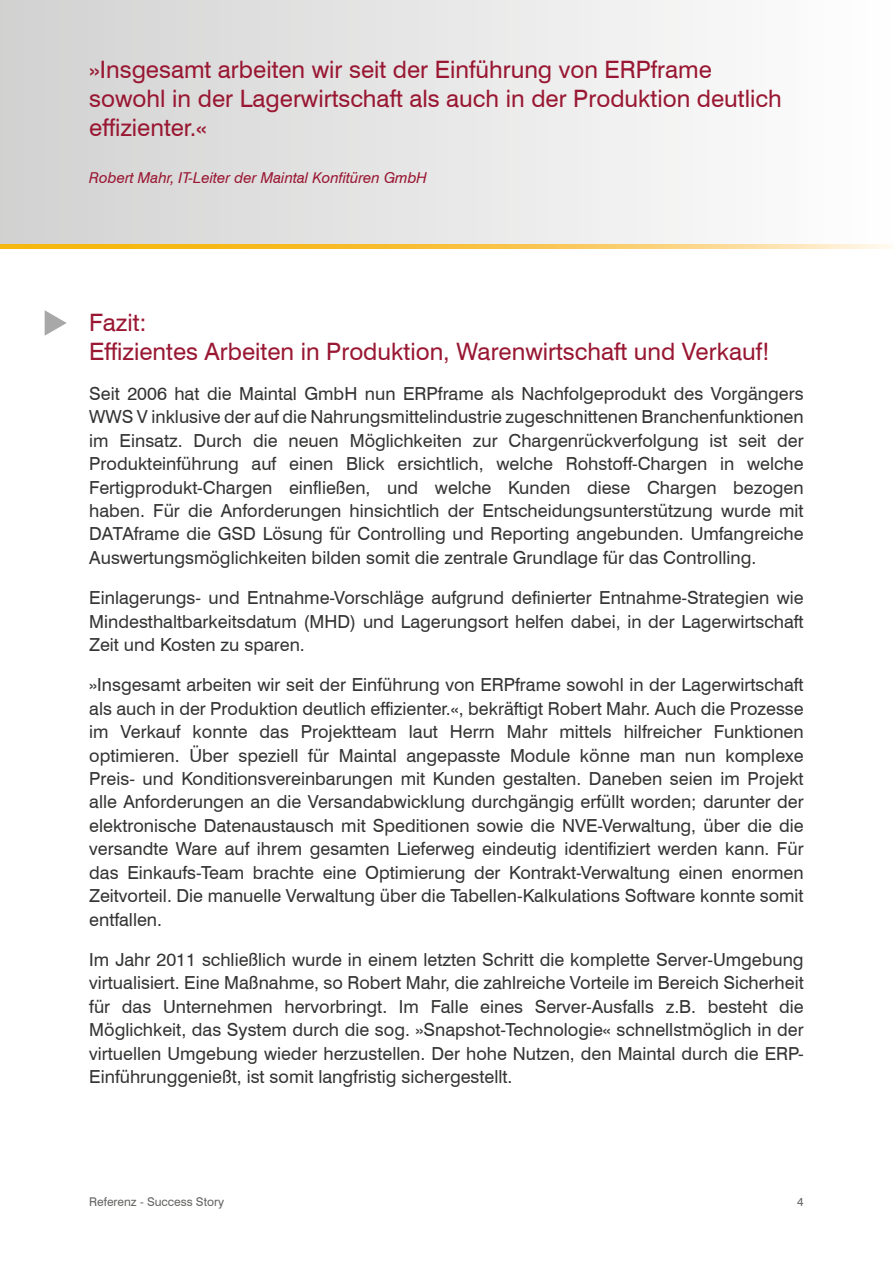
<style>
.page{position:relative;width:893px;height:1263px;background:#fff}
.page>*{position:absolute;margin:0;border:0;box-sizing:border-box;transform-origin:0 0}
.t1{font:24px/28.8px "Swiss 721 BT";color:#991732}
.t2{font:18px/23.4px "Swiss 721 BT";color:#343433;text-align:justify}
.t3{font:italic 15px "Swiss 721 BT";color:#991732}
.t4{font:12px "Swiss 721 BT";color:#646463}
</style>
<div class="page">
<div style="left:0;top:0;width:893px;height:249px;background:linear-gradient(to right,#d2d1d1,#fff)"></div>
<svg style="left:0;top:244px;width:893px;height:5px;background:#f8c852"></svg>
<svg style="left:45px;top:310px;width:22px;height:26px"></svg>
<p class="t1" style="left:89px;top:55px;width:694px">»Insgesamt arbeiten wir seit der Einführung von ERPframe sowohl in der Lagerwirtschaft als auch in der Produktion deutlich effizienter.«</p>
<p class="t3" style="left:89px;top:168px;width:339px">Robert Mahr, IT-Leiter der Maintal Konfitüren GmbH</p>
<p class="t1" style="left:89px;top:308px;width:682px">Fazit:<br>Effizientes Arbeiten in Produktion, Warenwirtschaft und Verkauf!</p>
<p class="t2" style="left:89px;top:382px;width:716px">Seit 2006 hat die Maintal GmbH nun ERPframe als Nachfolgeprodukt des Vorgängers WWS V inklusive der auf die Nahrungsmittelindustrie zugeschnittenen Branchenfunktionen im Einsatz. Durch die neuen Möglichkeiten zur Chargenrückverfolgung ist seit der Produkteinführung auf einen Blick ersichtlich, welche Rohstoff-Chargen in welche Fertigprodukt-Chargen einfließen, und welche Kunden diese Chargen bezogen haben. Für die Anforderungen hinsichtlich der Entscheidungsunterstützung wurde mit DATAframe die GSD Lösung für Controlling und Reporting angebunden. Umfangreiche Auswertungsmöglichkeiten bilden somit die zentrale Grundlage für das Controlling.</p>
<p class="t2" style="left:89px;top:586px;width:716px">Einlagerungs- und Entnahme-Vorschläge aufgrund definierter Entnahme-Strategien wie Mindesthaltbarkeitsdatum (MHD) und Lagerungsort helfen dabei, in der Lagerwirtschaft Zeit und Kosten zu sparen.</p>
<p class="t2" style="left:89px;top:673px;width:716px">»Insgesamt arbeiten wir seit der Einführung von ERPframe sowohl in der Lagerwirtschaft als auch in der Produktion deutlich effizienter.«, bekräftigt Robert Mahr. Auch die Prozesse im Verkauf konnte das Projektteam laut Herrn Mahr mittels hilfreicher Funktionen optimieren. Über speziell für Maintal angepasste Module könne man nun komplexe Preis- und Konditionsvereinbarungen mit Kunden gestalten. Daneben seien im Projekt alle Anforderungen an die Versandabwicklung durchgängig erfüllt worden; darunter der elektronische Datenaustausch mit Speditionen sowie die NVE-Verwaltung, über die die versandte Ware auf ihrem gesamten Lieferweg eindeutig identifiziert werden kann. Für das Einkaufs-Team brachte eine Optimierung der Kontrakt-Verwaltung einen enormen Zeitvorteil. Die manuelle Verwaltung über die Tabellen-Kalkulations Software konnte somit entfallen.</p>
<p class="t2" style="left:89px;top:948px;width:716px">Im Jahr 2011 schließlich wurde in einem letzten Schritt die komplette Server-Umgebung virtualisiert. Eine Maßnahme, so Robert Mahr, die zahlreiche Vorteile im Bereich Sicherheit für das Unternehmen hervorbringt. Im Falle eines Server-Ausfalls z.B. besteht die Möglichkeit, das System durch die sog. »Snapshot-Technologie« schnellstmöglich in der virtuellen Umgebung wieder herzustellen. Der hohe Nutzen, den Maintal durch die ERP-Einführunggenießt, ist somit langfristig sichergestellt.</p>
<p class="t4" style="left:89px;top:1194px;width:136px">Referenz - Success Story</p>
<p class="t4" style="left:797px;top:1194px;width:8px">4</p>
</div>
